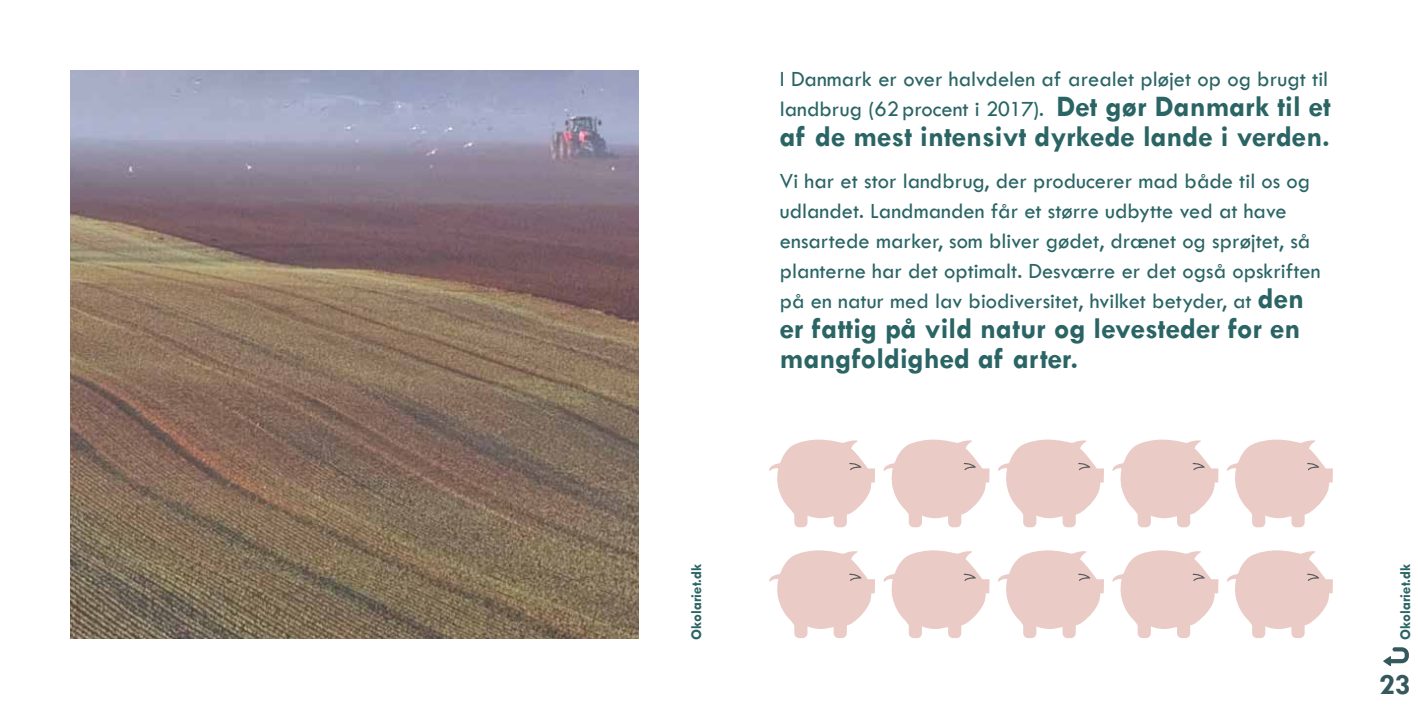
<style>
.page{position:relative;width:1418px;height:709px;background:#fff}
.page>*{position:absolute;margin:0;border:0;box-sizing:border-box;transform-origin:0 0}
.t1{font:700 30px/30px "Tw Cen";color:#2a6464}
.t2{font:700 30px "Tw Cen";color:#35585d}
.t3{font:22.5px/30px "Tw Cen";color:#2a6464}
.t4{font:700 15px "Tw Cen";color:#2a6464}
.s1{font-weight:700;font-size:30px}
</style>
<div class="page">
<img style="left:71px;top:71px;width:567px;height:567px">
<svg style="left:769px;top:550px;width:106px;height:88px"></svg>
<svg style="left:883px;top:550px;width:106px;height:88px"></svg>
<svg style="left:998px;top:550px;width:105px;height:88px"></svg>
<svg style="left:1112px;top:550px;width:106px;height:88px"></svg>
<svg style="left:1227px;top:550px;width:105px;height:88px"></svg>
<svg style="left:769px;top:439px;width:106px;height:88px"></svg>
<svg style="left:883px;top:439px;width:106px;height:88px"></svg>
<svg style="left:998px;top:439px;width:105px;height:88px"></svg>
<svg style="left:1112px;top:439px;width:106px;height:88px"></svg>
<svg style="left:1227px;top:439px;width:105px;height:88px"></svg>
<svg style="left:1383px;top:647px;width:25px;height:19px"></svg>
<p class="t3" style="left:780px;top:64px;width:552px">I Danmark er over halvdelen af arealet pløjet op og brugt til landbrug (62procent i 2017). <span class="s1">Det gør Danmark til et</span></p>
<h1 class="t1" style="left:780px;top:121px;width:551px">af de mest intensivt dyrkede lande i verden.</h1>
<p class="t3" style="left:780px;top:165px;width:542px">Vi har et stor landbrug, der producerer mad både til os og udlandet. Landmanden får et større udbytte ved at have ensartede marker, som bliver gødet, drænet og sprøjtet, så planterne har det optimalt. Desværre er det også opskriften på en natur med lav biodiversitet, hvilket betyder, at <span class="s1">den</span></p>
<h1 class="t1" style="left:780px;top:312px;width:522px">er fattig på vild natur og levesteder for en mangfoldighed af arter.</h1>
<p class="t4" style="left:687px;top:640px;width:78px;rotate:-90deg">Okolariet.dk</p>
<p class="t4" style="left:1396px;top:640px;width:78px;rotate:-90deg">Okolariet.dk</p>
<h1 class="t2" style="left:1378px;top:666px;width:33px">23</h1>
</div>
